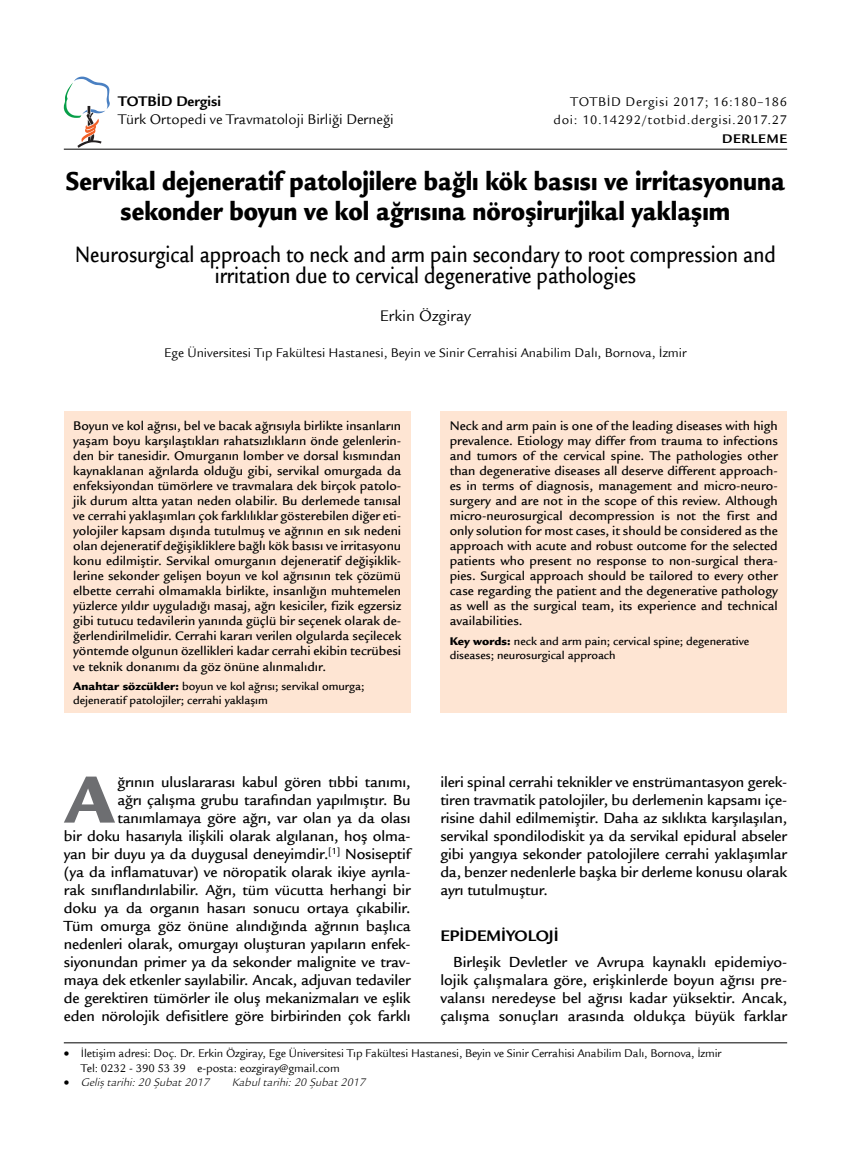
<style>
.page{position:relative;width:851px;height:1149px;background:#fff}
.page>*{position:absolute;margin:0;border:0;box-sizing:border-box;transform-origin:0 0}
.t1{font:900 72.6px "Legacy Sans Std";color:#6d6e71}
.t2{font:900 28.5px/30px "Legacy Sans Std";color:#000;text-align:center;scale:.84 1}
.t3{font:500 24px/21px "Legacy Sans Std";color:#000;text-align:center;scale:.85 1}
.t4{font:700 16.5px "Legacy Sans Std";color:#000}
.t5{font:16.5px "Legacy Sans Std";color:#000}
.t6{font:500 15.75px/18px "Legacy Sans Std";letter-spacing:-.01em;color:#000;text-align:justify}
.t7{font:15px "Legacy Sans Std";color:#000}
.t8{font:700 15px "Legacy Sans Std";color:#000}
.t9{font:500 13.5px/15px "Legacy Sans Std";color:#000;text-align:justify}
.t10{font:13.5px "Legacy Sans Std";color:#000}
.t11{font:13.5px/18.5px "Legacy Sans Std";letter-spacing:.05em;color:#000;text-align:right}
.t12{font:700 13.5px "Legacy Sans Std";letter-spacing:.05em;color:#000}
.t13{font:500 12px/13.5px "Legacy Sans Std";color:#000}
.t14{font:12px/14.4px "Legacy Sans Std";letter-spacing:-.01em;color:#000}
.t15{font:italic 12px "ITC Legacy Sans Std";color:#000}
.s1{font-weight:900}
</style>
<div class="page">
<hr style="left:64px;top:149px;width:723px;height:1px;background:#000">
<hr style="left:64px;top:1042px;width:723px;height:1px;background:#000">
<svg style="left:64px;top:77px;width:46px;height:70px"></svg>
<div style="left:64px;top:411px;width:346px;height:301px;background:#fee5d3"></div>
<div style="left:440px;top:411px;width:347px;height:301px;background:#fee5d3"></div>
<p class="t8" style="left:118px;top:93px;width:104px">TOTBİD Dergisi</p>
<p class="t7" style="left:118px;top:111px;width:277px">Türk Ortopedi ve Travmatoloji Birliği Derneği</p>
<p class="t11" style="left:553px;top:92px;width:235px">TOTBİD Dergisi 2017; 16:180–186 doi: 10.14292/totbid.dergisi.2017.27</p>
<p class="t12" style="left:722px;top:131px;width:67px">DERLEME</p>
<h2 class="t2" style="left:66px;top:166px;width:857px">Servikal dejeneratif patolojilere bağlı kök basısı ve irritasyonuna sekonder boyun ve kol ağrısına nöroşirurjikal yaklaşım</h2>
<h3 class="t3" style="left:75px;top:244px;width:825px">Neurosurgical approach to neck and arm pain secondary to root compression and irritation due to cervical degenerative pathologies</h3>
<p class="t5" style="left:380px;top:306px;width:93px">Erkin Özgiray</p>
<p class="t10" style="left:164px;top:345px;width:524px">Ege Üniversitesi Tıp Fakültesi Hastanesi, Beyin ve Sinir Cerrahisi Anabilim Dalı, Bornova, İzmir</p>
<p class="t9" style="left:73px;top:418px;width:329px">Boyun ve kol ağrısı, bel ve bacak ağrısıyla birlikte insanların yaşam boyu karşılaştıkları rahatsızlıkların önde gelenlerin&shy;den bir tanesidir. Omurganın lomber ve dorsal kısmından kaynaklanan ağrılarda olduğu gibi, servikal omurgada da enfeksiyondan tümörlere ve travmalara dek birçok patolo&shy;jik durum altta yatan neden olabilir. Bu derlemede tanısal ve cerrahi yaklaşımları çok farklılıklar gösterebilen diğer eti&shy;yolojiler kapsam dışında tutulmuş ve ağrının en sık nedeni olan dejeneratif değişikliklere bağlı kök basısı ve irritasyonu konu edilmiştir. Servikal omurganın dejeneratif değişiklik&shy;lerine sekonder gelişen boyun ve kol ağrısının tek çözümü elbette cerrahi olmamakla birlikte, insanlığın muhtemelen yüzlerce yıldır uyguladığı masaj, ağrı kesiciler, fizik egzersiz gibi tutucu tedavilerin yanında güçlü bir seçenek olarak de&shy;ğerlendirilmelidir. Cerrahi kararı verilen olgularda seçilecek yöntemde olgunun özellikleri kadar cerrahi ekibin tecrübesi ve teknik donanımı da göz önüne alınmalıdır.</p>
<p class="t13" style="left:73px;top:679px;width:293px"><span class="s1">Anahtar sözcükler:</span> boyun ve kol ağrısı; servikal omurga; dejeneratif patolojiler; cerrahi yaklaşım</p>
<p class="t6" style="left:64px;top:772px;width:348px;text-align:right">ğrının uluslararası kabul gören tıbbi tanımı,<br>ağrı çalışma grubu tarafından yapılmıştır. Bu tanımlamaya göre ağrı, var olan ya da olası<br>bir doku hasarıyla ilişkili olarak algılanan, hoş olma&shy;yan bir duyu ya da duygusal deneyimdir.<sup>[1]</sup> Nosiseptif (ya da inflamatuvar) ve nöropatik olarak ikiye ayrıla&shy;rak sınıflandırılabilir. Ağrı, tüm vücutta herhangi bir doku ya da organın hasarı sonucu ortaya çıkabilir.<br>Tüm omurga göz önüne alındığında ağrının başlıca nedenleri olarak, omurgayı oluşturan yapıların enfek&shy;siyonundan primer ya da sekonder malignite ve trav&shy;maya dek etkenler sayılabilir. Ancak, adjuvan tedaviler de gerektiren tümörler ile oluş mekanizmaları ve eşlik eden nörolojik defisitlere göre birbirinden çok farklı</p>
<h1 class="t1" style="left:65px;top:756px;width:51px">A</h1>
<p class="t9" style="left:449px;top:418px;width:329px">Neck and arm pain is one of the leading diseases with high prevalence. Etiology may differ from trauma to infections and tumors of the cervical spine. The pathologies other than degenerative diseases all deserve different approach&shy;es in terms of diagnosis, management and micro-neuro&shy;surgery and are not in the scope of this review. Although micro-neurosurgical decompression is not the first and only solution for most cases, it should be considered as the approach with acute and robust outcome for the selected patients who present no response to non-surgical thera&shy;pies. Surgical approach should be tailored to every other case regarding the patient and the degenerative pathology as well as the surgical team, its experience and technical availabilities.</p>
<p class="t13" style="left:449px;top:634px;width:301px"><span class="s1">Key words:</span> neck and arm pain; cervical spine; degenerative diseases; neurosurgical approach</p>
<p class="t6" style="left:440px;top:772px;width:348px">ileri spinal cerrahi teknikler ve enstrümantasyon gerek&shy;tiren travmatik patolojiler, bu derlemenin kapsamı içe&shy;risine dahil edilmemiştir. Daha az sıklıkta karşılaşılan, servikal spondilodiskit ya da servikal epidural abseler gibi yangıya sekonder patolojilere cerrahi yaklaşımlar da, benzer nedenlerle başka bir derleme konusu olarak ayrı tutulmuştur.</p>
<p class="t4" style="left:440px;top:926px;width:120px">EPİDEMİYOLOJİ</p>
<p class="t6" style="left:440px;top:953px;width:348px;text-indent:13px">Birleşik Devletler ve Avrupa kaynaklı epidemiyo&shy;lojik çalışmalara göre, erişkinlerde boyun ağrısı pre&shy;valansı neredeyse bel ağrısı kadar yüksektir. Ancak, çalışma sonuçları arasında oldukça büyük farklar</p>
<p class="t14" style="left:81px;top:1046px;width:642px;text-indent:-17px">• İletişim adresi: Doç. Dr. Erkin Özgiray, Ege Üniversitesi Tıp Fakültesi Hastanesi, Beyin ve Sinir Cerrahisi Anabilim Dalı, Bornova, İzmir<br>Tel: 0232 - 390 53 39 e-posta: eozgiray@gmail.com</p>
<p class="t15" style="left:64px;top:1075px;width:147px">• Geliş tarihi: 20 Şubat 2017</p>
<p class="t15" style="left:232px;top:1075px;width:135px">Kabul tarihi: 20 Şubat 2017</p>
</div>
